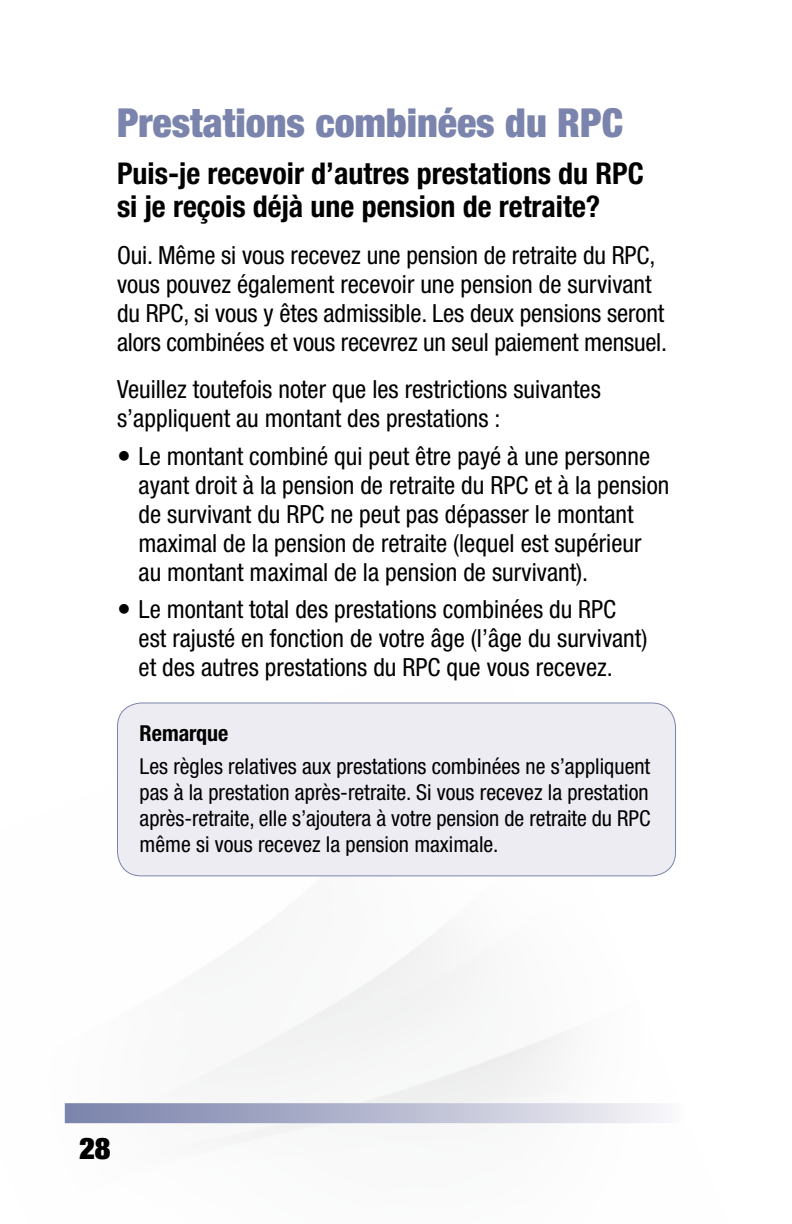
<style>
.page{position:relative;width:792px;height:1224px;background:#fff}
.page>*{position:absolute;margin:0;border:0;box-sizing:border-box;transform-origin:0 0}
.t1{font:900 condensed 40px "Helvetica Neue LT Std";color:#7b84ac}
.t2{font:700 condensed 30px/33px "Helvetica Neue LT Std";color:#000}
.t3{font:900 condensed 30px "Helvetica Neue LT Std";color:#000}
.t4{font:condensed 25px/29px "Helvetica Neue LT Std";color:#000}
.t5{font:condensed 22px/26px "Helvetica Neue LT Std";color:#000;text-align:justify}
.t6{font:700 condensed 22px "Helvetica Neue LT Std";color:#000}
</style>
<div class="page">
<div style="left:65px;top:1103px;width:619px;height:20px;background:linear-gradient(to right,#777fa9,#f6f5f8)"></div>
<div style="left:118px;top:703px;width:558px;height:173px;background:#edecf2;border-radius:24px"></div>
<div style="left:117px;top:702px;width:559px;height:174px;border:1px solid #7b84ac;border-radius:24px"></div>
<h1 class="t1" style="left:117px;top:98px;width:508px">Prestations combinées du RPC</h1>
<p class="t2" style="left:117px;top:156px;width:528px">Puis-je recevoir d’autres prestations du RPC si je reçois déjà une pension de retraite?</p>
<p class="t4" style="left:117px;top:240px;width:552px">Oui. Même si vous recevez une pension de retraite du RPC, vous pouvez également recevoir une pension de survivant du RPC, si vous y êtes admissible. Les deux pensions seront alors combinées et vous recevrez un seul paiement mensuel.</p>
<p class="t4" style="left:117px;top:374px;width:485px">Veuillez toutefois noter que les restrictions suivantes s’appliquent au montant des prestations :</p>
<p class="t4" style="left:139px;top:441px;width:532px">Le montant combiné qui peut être payé à une personne ayant droit à la pension de retraite du RPC et à la pension de survivant du RPC ne peut pas dépasser le montant maximal de la pension de retraite (lequel est supérieur au montant maximal de la pension de survivant).</p>
<p class="t4" style="left:139px;top:595px;width:510px">Le montant total des prestations combinées du RPC est rajusté en fonction de votre âge (l’âge du survivant) et des autres prestations du RPC que vous recevez.</p>
<p class="t6" style="left:140px;top:720px;width:90px">Remarque</p>
<p class="t5" style="left:140px;top:753px;width:512px">Les règles relatives aux prestations combinées ne s’appliquent pas à la prestation après-retraite. Si vous recevez la prestation après-retraite, elle s’ajoutera à votre pension de retraite du RPC même si vous recevez la pension maximale.</p>
<p class="t3" style="left:79px;top:1129px;width:33px">28</p>
</div>
